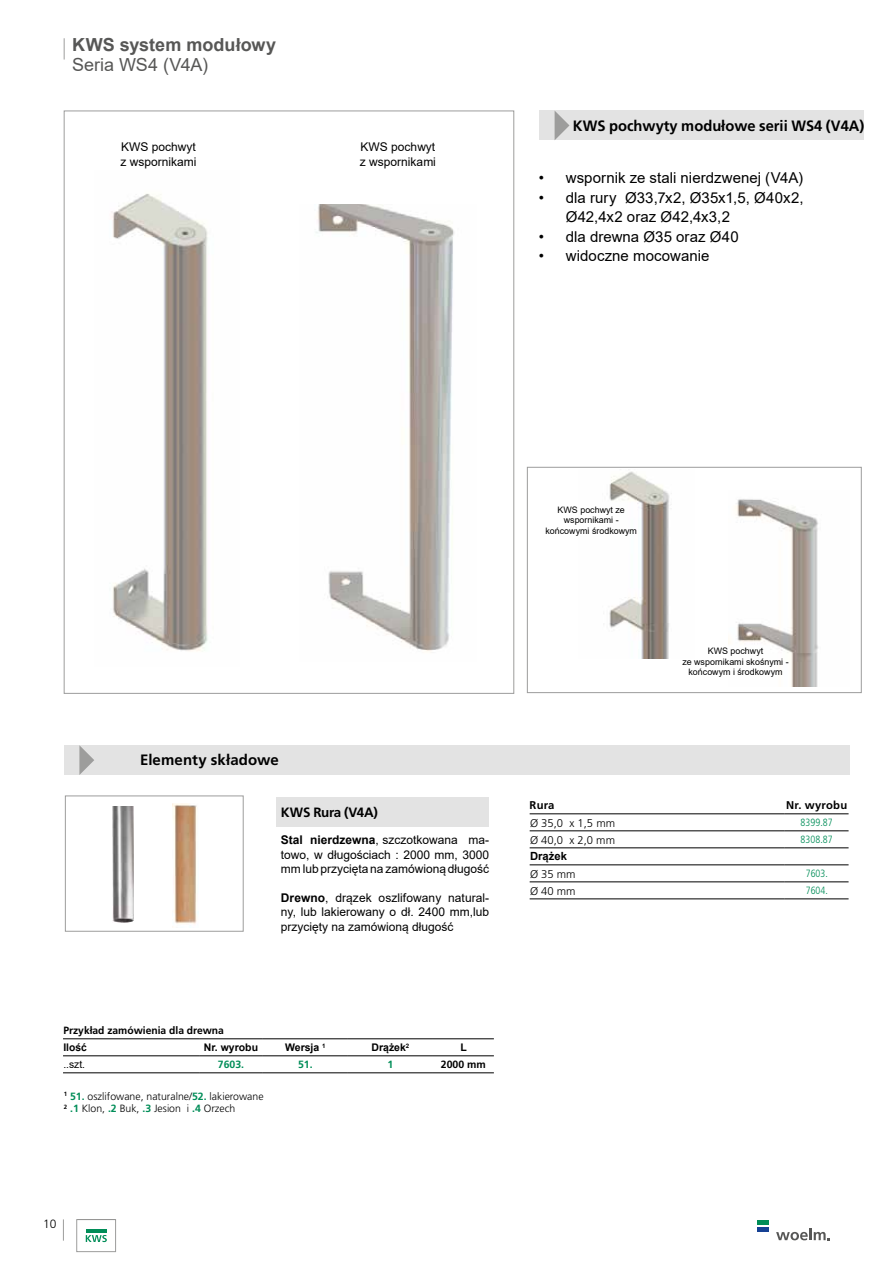
<style>
.page{position:relative;width:893px;height:1263px;background:#fff}
.page>*{position:absolute;margin:0;border:0;box-sizing:border-box;transform-origin:0 0}
.t1{font:700 18px "Arial";color:#575756}
.t2{font:18px "Arial";letter-spacing:-.005em;color:#575756}
.t3{font:15px/19.5px "Arial";letter-spacing:.005em;color:#000}
.t4{font:700 15px "Frutiger LT";color:#000}
.t5{font:700 13.5px "Frutiger LT";letter-spacing:-.025em;color:#000}
.t6{font:12px/14.4px "Arial";color:#000}
.t7{font:300 12px "Frutiger LT";color:#000}
.t8{font:300 11.25px "Frutiger LT";color:#000}
.t9{font:700 11.25px "Frutiger LT";letter-spacing:.015em;color:#000}
.t10{font:700 11.25px "Arial";color:#000}
.t11{font:300 10.5px/12.6px "Frutiger LT";color:#000}
.t12{font:700 10.5px "Frutiger LT";color:#000}
.t13{font:700 10.5px "Arial";color:#000}
.t14{font:300 condensed 10.5px "Frutiger LT";color:#008d58}
.t15{font:700 10.5px "Frutiger LT";color:#008d58}
.t16{font:10.5px "Arial";color:#000}
.t17{font:8.85px/10.5px "Arial";color:#000;text-align:center}
.s1{font-weight:700}
.s2{font-weight:700;color:#008d58}
</style>
<div class="page">
<svg style="left:64px;top:38px;width:1px;height:22px"></svg>
<div style="left:527px;top:467px;width:335px;height:226px;border:1px solid #9d9d9c"></div>
<img style="left:729px;top:499px;width:89px;height:188px">
<img style="left:609px;top:471px;width:61px;height:187px">
<img style="left:316px;top:205px;width:138px;height:447px">
<img style="left:111px;top:193px;width:97px;height:458px">
<img style="left:112px;top:807px;width:21px;height:116px">
<img style="left:172px;top:803px;width:27px;height:121px">
<div style="left:65px;top:795px;width:179px;height:137px;border:1px solid #9d9d9c"></div>
<svg style="left:63px;top:1219px;width:1px;height:22px"></svg>
<hr style="left:86px;top:1229px;width:20px;height:3px;background:#008d58">
<svg style="left:86px;top:1235px;width:21px;height:7px"></svg>
<div style="left:77px;top:1219px;width:39px;height:33px;border:1px solid #9d9d9c"></div>
<div style="left:757px;top:1227px;width:12px;height:5px;background:#164194"></div>
<svg style="left:776px;top:1228px;width:54px;height:12px"></svg>
<div style="left:757px;top:1220px;width:12px;height:5px;background:#008d58"></div>
<div style="left:65px;top:745px;width:785px;height:30px;background:#e3e3e3"></div>
<svg style="left:79px;top:745px;width:15px;height:30px"></svg>
<hr style="left:530px;top:813px;width:255px;height:1px;background:#000">
<hr style="left:785px;top:813px;width:64px;height:1px;background:#000">
<hr style="left:530px;top:830px;width:255px;height:1px;background:#000">
<hr style="left:785px;top:830px;width:64px;height:1px;background:#000">
<hr style="left:530px;top:847px;width:255px;height:1px;background:#000">
<hr style="left:785px;top:847px;width:64px;height:1px;background:#000">
<hr style="left:530px;top:864px;width:255px;height:1px;background:#000">
<hr style="left:785px;top:864px;width:64px;height:1px;background:#000">
<hr style="left:530px;top:881px;width:255px;height:1px;background:#000">
<hr style="left:785px;top:881px;width:64px;height:1px;background:#000">
<hr style="left:530px;top:898px;width:255px;height:1px;background:#000">
<hr style="left:785px;top:898px;width:64px;height:1px;background:#000">
<div style="left:277px;top:797px;width:212px;height:29px;background:#e3e3e3"></div>
<div style="left:539px;top:111px;width:325px;height:29px;background:#e3e3e3"></div>
<svg style="left:555px;top:111px;width:14px;height:29px"></svg>
<hr style="left:63px;top:1038px;width:136px;height:1px;background:#000">
<hr style="left:199px;top:1038px;width:64px;height:1px;background:#000">
<hr style="left:263px;top:1038px;width:85px;height:1px;background:#000">
<hr style="left:348px;top:1038px;width:85px;height:1px;background:#000">
<hr style="left:433px;top:1038px;width:61px;height:1px;background:#000">
<hr style="left:63px;top:1055px;width:136px;height:1px;background:#000">
<hr style="left:199px;top:1055px;width:64px;height:1px;background:#000">
<hr style="left:263px;top:1055px;width:85px;height:1px;background:#000">
<hr style="left:348px;top:1055px;width:85px;height:1px;background:#000">
<hr style="left:433px;top:1055px;width:61px;height:1px;background:#000">
<hr style="left:63px;top:1072px;width:136px;height:1px;background:#000">
<hr style="left:199px;top:1072px;width:64px;height:1px;background:#000">
<hr style="left:263px;top:1072px;width:85px;height:1px;background:#000">
<hr style="left:348px;top:1072px;width:85px;height:1px;background:#000">
<hr style="left:433px;top:1072px;width:61px;height:1px;background:#000">
<h1 class="t1" style="left:72px;top:32px;width:205px">KWS system modułowy</h1>
<h1 class="t2" style="left:72px;top:53px;width:137px">Seria WS4 (V4A)</h1>
<p class="t6" style="left:121px;top:139px;width:78px;line-height:15px">KWS pochwyt z wspornikami</p>
<p class="t6" style="left:360px;top:139px;width:78px;line-height:15px">KWS pochwyt z wspornikami</p>
<p class="t4" style="left:573px;top:117px;width:293px">KWS pochwyty modułowe serii WS4 (V4A)</p>
<p class="t3" style="left:539px;top:168px;width:266px">• wspornik ze stali nierdzwenej (V4A)</p>
<p class="t3" style="left:566px;top:188px;width:239px;text-indent:-27px">• dla rury Ø33,7x2, Ø35x1,5, Ø40x2,<br>Ø42,4x2 oraz Ø42,4x3,2</p>
<p class="t3" style="left:539px;top:227px;width:201px">• dla drewna Ø35 oraz Ø40</p>
<p class="t3" style="left:539px;top:246px;width:172px">• widoczne mocowanie</p>
<p class="t17" style="left:545px;top:504px;width:93px">KWS pochwyt ze wspornikami - końcowymi środkowym</p>
<p class="t4" style="left:140px;top:751px;width:140px">Elementy składowe</p>
<p class="t5" style="left:281px;top:805px;width:99px">KWS Rura (V4A)</p>
<p class="t6" style="left:281px;top:833px;width:210px;text-align:justify"><span class="s1">Stal nierdzewna</span>, szczotkowana ma&shy;towo, w długościach : 2000 mm, 3000 mm lub przycięta na zamówioną długość</p>
<p class="t6" style="left:281px;top:890px;width:210px;text-align:justify"><span class="s1">Drewno</span>, drązek oszlifowany natural&shy;ny, lub lakierowany o dł. 2400 mm,lub przycięty na zamówioną długość</p>
<p class="t12" style="left:63px;top:1024px;width:162px">Przykład zamówienia dla drewna</p>
<p class="t13" style="left:63px;top:1040px;width:25px">Ilość</p>
<p class="t13" style="left:204px;top:1040px;width:56px">Nr. wyrobu</p>
<p class="t13" style="left:285px;top:1040px;width:42px">Wersja <sup>1</sup></p>
<p class="t13" style="left:372px;top:1040px;width:39px">Drążek<sup>2</sup></p>
<p class="t13" style="left:460px;top:1040px;width:8px">L</p>
<p class="t16" style="left:63px;top:1057px;width:23px">..szt.</p>
<p class="t15" style="left:218px;top:1058px;width:28px">7603.</p>
<p class="t15" style="left:298px;top:1058px;width:16px">51.</p>
<p class="t15" style="left:388px;top:1058px;width:7px">1</p>
<p class="t12" style="left:441px;top:1058px;width:46px">2000 mm</p>
<p class="t11" style="left:64px;top:1090px;width:201px"><sup>1</sup> <span class="s2">51.</span> oszlifowane, naturalne/<span class="s2">52.</span> lakierowane<br><sup>2</sup> <span class="s2">.1</span> Klon, <span class="s2">.2</span> Buk, <span class="s2">.3</span> Jesion i <span class="s2">.4</span> Orzech</p>
<p class="t17" style="left:682px;top:646px;width:108px">KWS pochwyt<br>ze wspornikami skośnymi - końcowym i środkowym</p>
<p class="t9" style="left:530px;top:799px;width:26px">Rura</p>
<p class="t9" style="left:786px;top:799px;width:63px">Nr. wyrobu</p>
<p class="t8" style="left:530px;top:816px;width:87px">Ø 35,0 x 1,5 mm</p>
<p class="t14" style="left:801px;top:817px;width:34px">8399.87</p>
<p class="t8" style="left:530px;top:833px;width:87px">Ø 40,0 x 2,0 mm</p>
<p class="t14" style="left:801px;top:834px;width:34px">8308.87</p>
<p class="t10" style="left:530px;top:848px;width:38px">Drążek</p>
<p class="t8" style="left:530px;top:867px;width:47px">Ø 35 mm</p>
<p class="t14" style="left:806px;top:868px;width:24px">7603.</p>
<p class="t8" style="left:530px;top:884px;width:47px">Ø 40 mm</p>
<p class="t14" style="left:806px;top:885px;width:24px">7604.</p>
<p class="t7" style="left:43px;top:1217px;width:15px">10</p>
</div>
